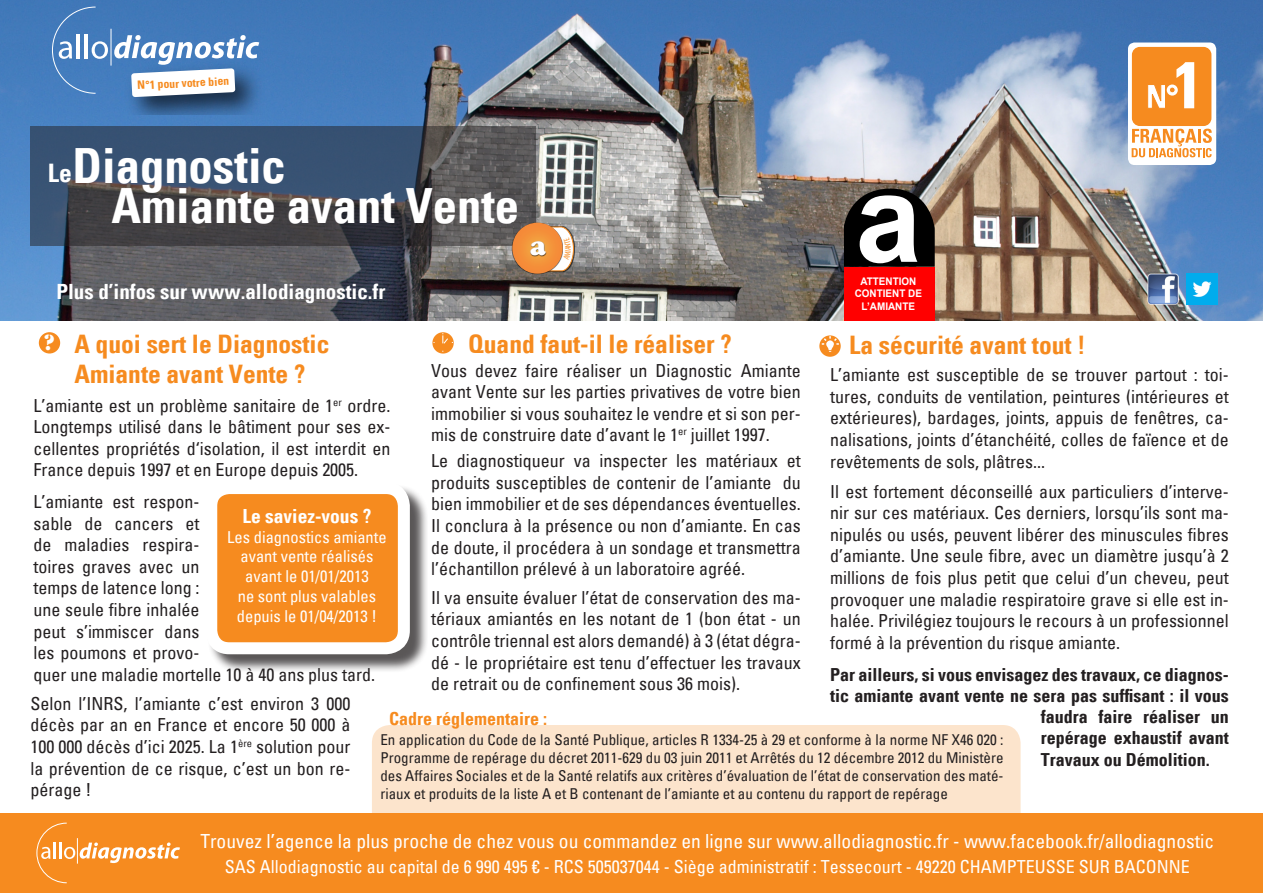
<style>
.page{position:relative;width:1263px;height:893px;background:#fff}
.page>*{position:absolute;margin:0;border:0;box-sizing:border-box;transform-origin:0 0}
.t1{font:700 125.25px "Arial";color:#fff;scale:.95 1}
.t2{font:700 condensed 48.6px "Univers";color:#fff}
.t3{font:900 28.35px "Cooper";color:#fff}
.t4{font:700 condensed 25.5px "Univers";color:#f68b1f}
.t5{font:700 condensed 25.5px "Univers";color:#fff}
.t6{font:700 condensed 21px "Univers";color:#fff}
.t7{font:20.4px "Stencil Std";color:#fff}
.Détails_de_l_offre{font:italic condensed 19.5px "Univers";color:#fff}
.t8{font:700 condensed 19.5px "Univers";color:#fff}
.t9{font:italic condensed 18px/21.6px "Univers";color:#231f20;text-align:justify}
.t10{font:700 condensed 18px/21.6px "Univers";color:#231f20}
.t11{font:italic condensed 18px "Univers";color:#fff}
.t12{font:700 condensed 18px "Univers";color:#f68b1f}
.t13{font:italic condensed 16.5px/19.8px "Univers";color:#fff}
.t14{font:italic condensed 15px/18px "Univers";color:#231f20;text-align:justify}
.t15{font:700 condensed 11.7px "Univers";color:#f68b1f}
.t16{font:700 10.5px/12.6px "Arial";color:#fff;text-align:center;scale:.95 1}
.t17{font:condensed 8.25px "Myriad Pro";color:#f68b1f}
</style>
<div class="page">
<img style="left:0;top:0;width:1263px;height:320px">
<div style="left:372px;top:725px;width:648px;height:109px;background:#fce4cc;border-radius:18px"></div>
<div style="left:0;top:813px;width:1263px;height:80px;background:#f68b1f"></div>
<svg style="left:30px;top:127px;width:506px;height:119px;background:#414c5b"></svg>
<svg style="left:52px;top:6px;width:56px;height:88px;background:#588ac3"></svg>
<hr style="left:111px;top:29px;width:1px;height:37px;background:#fff">
<img style="left:118px;top:55px;width:149px;height:60px">
<svg style="left:114px;top:35px;width:145px;height:62px"></svg>
<svg style="left:36px;top:822px;width:144px;height:61px"></svg>
<div style="left:39px;top:332px;width:21px;height:21px;background:#f68b1f;border-radius:50%"></div>
<div style="left:432px;top:332px;width:22px;height:22px;background:#f68b1f;border-radius:50%"></div>
<svg style="left:442px;top:333px;width:11px;height:11px"></svg>
<svg style="left:1128px;top:43px;width:88px;height:122px"></svg>
<div style="left:1132px;top:47px;width:79px;height:79px;background:#f68b1f;border-radius:8px"></div>
<svg style="left:1147px;top:62px;width:47px;height:47px"></svg>
<svg style="left:1132px;top:129px;width:80px;height:28px"></svg>
<div style="left:207px;top:484px;width:221px;height:189px;background:#231f20;opacity:.75"></div>
<div style="left:211px;top:488px;width:193px;height:160px;background:#f68b1f;border-radius:18px"></div>
<div style="left:205px;top:482px;width:205px;height:172px;border:12px solid #fff;border-radius:18px"></div>
<div style="left:526px;top:226px;width:49px;height:46px;background:#231f20;opacity:.75"></div>
<div style="left:512px;top:222px;width:51px;height:53px;background:#231f20;opacity:.75"></div>
<svg style="left:512px;top:223px;width:51px;height:51px"></svg>
<svg style="left:819px;top:335px;width:22px;height:22px"></svg>
<svg style="left:822px;top:336px;width:17px;height:16px"></svg>
<div style="left:844px;top:267px;width:91px;height:53px;background:#f00"></div>
<svg style="left:844px;top:188px;width:91px;height:79px;background:#11100e"></svg>
<img style="left:1186px;top:274px;width:31px;height:31px">
<img style="left:1147px;top:274px;width:31px;height:31px">
<svg style="left:526px;top:226px;width:48px;height:46px"></svg>
<p class="t15" style="left:137px;top:78px;width:93px;rotate:-3deg">N°1 pour votre bien</p>
<p class="t2" style="left:73px;top:136px;width:215px">Diagnostic</p>
<p class="t5" style="left:48px;top:157px;width:26px">Le</p>
<p class="t2" style="left:111px;top:176px;width:409px">Amiante avant Vente</p>
<p class="t6" style="left:56px;top:278px;width:330px">Plus d’infos sur www.allodiagnostic.fr</p>
<h3 class="t3" style="left:530px;top:229px;width:18px">a</h3>
<p class="t17" style="left:563px;top:250px;width:5px;rotate:-90deg">A</p>
<p class="t1" style="left:855px;top:134px;width:71px">a</p>
<p class="t16" style="left:855px;top:275px;width:72px">ATTENTION<br>CONTIENT DE<br>L’AMIANTE</p>
<p class="t4" style="left:468px;top:328px;width:265px">Quand faut-il le réaliser ?</p>
<p class="t4" style="left:74px;top:328px;width:256px">A quoi sert le Diagnostic</p>
<p class="t4" style="left:74px;top:359px;width:232px">Amiante avant Vente ?</p>
<p class="t7" style="left:43px;top:329px;width:14px">?</p>
<p class="t4" style="left:849px;top:329px;width:238px">La sécurité avant tout !</p>
<p class="t9" style="left:431px;top:359px;width:371px">Vous devez faire réaliser un Diagnostic Amiante avant Vente sur les parties privatives de votre bien immobilier si vous souhaitez le vendre et si son per&shy;mis de construire date d’avant le 1<sup>er</sup> juillet 1997.</p>
<p class="t9" style="left:830px;top:364px;width:400px">L’amiante est susceptible de se trouver partout : toi&shy;tures, conduits de ventilation, peintures (intérieures et extérieures), bardages, joints, appuis de fenêtres, ca&shy;nalisations, joints d’étanchéité, colles de faïence et de revêtements de sols, plâtres...</p>
<p class="t9" style="left:830px;top:480px;width:400px">Il est fortement déconseillé aux particuliers d’interve&shy;nir sur ces matériaux. Ces derniers, lorsqu’ils sont ma&shy;nipulés ou usés, peuvent libérer des minuscules fibres d’amiante. Une seule fibre, avec un diamètre jusqu’à 2 millions de fois plus petit que celui d’un cheveu, peut provoquer une maladie respiratoire grave si elle est in&shy;halée. Privilégiez toujours le recours à un professionnel formé à la prévention du risque amiante.</p>
<p class="t9" style="left:33px;top:394px;width:358px">L’amiante est un problème sanitaire de 1<sup>er</sup> ordre.<br>Longtemps utilisé dans le bâtiment pour ses ex&shy;cellentes propriétés d‘isolation, il est interdit en France depuis 1997 et en Europe depuis 2005.</p>
<p class="t9" style="left:33px;top:490px;width:343px;text-align:left">L’amiante est respon-<br>sable de cancers et<br>de maladies respira-<br>toires graves avec un<br>temps de latence long :<br>une seule fibre inhalée<br>peut s’immiscer dans<br>les poumons et provo-<br>quer une maladie mortelle 10 à 40 ans plus tard.</p>
<p class="t9" style="left:431px;top:450px;width:371px">Le diagnostiqueur va inspecter les matériaux et produits susceptibles de contenir de l’amiante du bien immobilier et de ses dépendances éventuelles.<br>Il conclura à la présence ou non d’amiante. En cas de doute, il procédera à un sondage et transmettra l’échantillon prélevé à un laboratoire agréé.</p>
<p class="t9" style="left:431px;top:586px;width:371px">Il va ensuite évaluer l’état de conservation des ma&shy;tériaux amiantés en les notant de 1 (bon état - un contrôle triennal est alors demandé) à 3 (état dégra&shy;dé - le propriétaire est tenu d’effectuer les travaux de retrait ou de confinement sous 36 mois).</p>
<p class="t8" style="left:242px;top:504px;width:130px">Le saviez-vous ?</p>
<p class="t13" style="left:227px;top:526px;width:161px">Les diagnostics amiante</p>
<p class="t13" style="left:240px;top:546px;width:134px">avant vente réalisés</p>
<p class="t13" style="left:245px;top:566px;width:125px">avant le 01/01/2013</p>
<p class="t13" style="left:237px;top:586px;width:142px">ne sont plus valables depuis le 01/04/2013 !</p>
<p class="t10" style="left:830px;top:663px;width:400px">Par ailleurs, si vous envisagez des travaux, ce diagnos&shy;tic amiante avant vente ne sera pas suffisant : il vous</p>
<p class="t10" style="left:1041px;top:705px;width:190px;text-align:justify">faudra faire réaliser un repérage exhaustif avant Travaux ou Démolition.</p>
<p class="t9" style="left:30px;top:692px;width:321px">Selon l’INRS, l’amiante c’est environ 3 000 décès par an en France et encore 50 000 à 100 000 décès d’ici 2025. La 1<sup>ère</sup> solution pour la prévention de ce risque, c’est un bon re&shy;pérage !</p>
<p class="t12" style="left:389px;top:707px;width:159px">Cadre réglementaire :</p>
<p class="t14" style="left:380px;top:731px;width:625px">En application du Code de la Santé Publique, articles R 1334-25 à 29 et conforme à la norme NF X46 020 :<br>Programme de repérage du décret 2011-629 du 03 juin 2011 et Arrêtés du 12 décembre 2012 du Ministère des Affaires Sociales et de la Santé relatifs aux critères d’évaluation de l’état de conservation des maté&shy;riaux et produits de la liste A et B contenant de l’amiante et au contenu du rapport de repérage</p>
<p class="Détails_de_l_offre" style="left:200px;top:828px;width:1015px">Trouvez l’agence la plus proche de chez vous ou commandez en ligne sur www.allodiagnostic.fr - www.facebook.fr/allodiagnostic</p>
<p class="t11" style="left:225px;top:855px;width:966px">SAS Allodiagnostic au capital de 6 990 495 € - RCS 505037044 - Siège administratif : Tessecourt - 49220 CHAMPTEUSSE SUR BACONNE</p>
</div>
